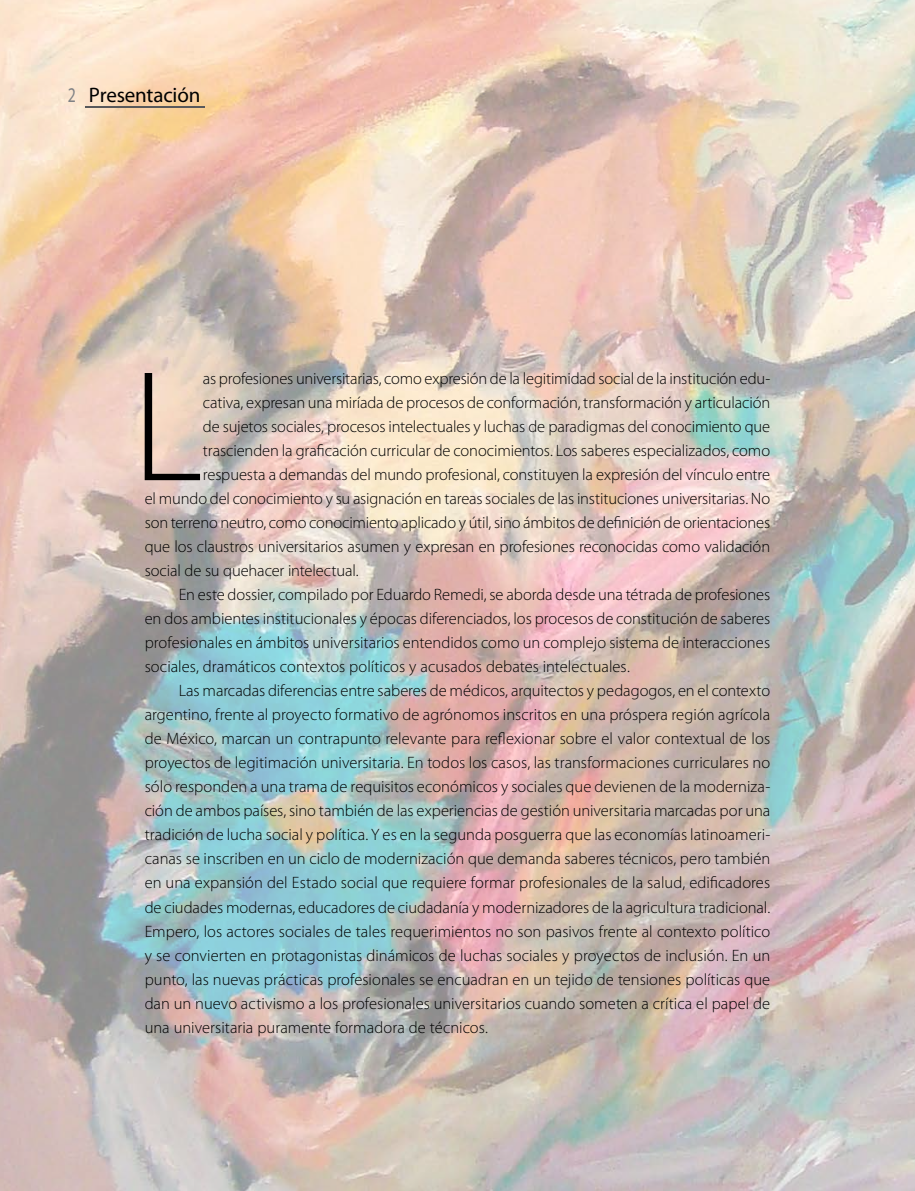
<style>
.page{position:relative;width:915px;height:1191px;background:#fff}
.page>*{position:absolute;margin:0;border:0;box-sizing:border-box;transform-origin:0 0}
.t1{font:300 159px "Myriad Pro";color:#000}
.t2{font:21px "Myriad Pro";letter-spacing:-.01em;color:#000}
.t3{font:300 16.5px "Myriad Pro";color:#000}
.s1{color:#808285}
</style>
<div class="page">
<img style="left:0;top:0;width:914px;height:1191px">
<hr style="left:85px;top:106px;width:119px;height:2px;background:#58595b">
<p class="t2" style="left:68px;top:82px;width:134px"><span class="s1">2</span> Presentación</p>
<h1 class="t1" style="left:132px;top:331px;width:73px">L</h1>
<p class="t3" style="left:203px;top:369px;width:568px">as profesiones universitarias, como expresión de la legitimidad social de la institución edu-</p>
<p class="t3" style="left:203px;top:393px;width:568px">cativa, expresan una miríada de procesos de conformación, transformación y articulación</p>
<p class="t3" style="left:203px;top:417px;width:568px">de sujetos sociales, procesos intelectuales y luchas de paradigmas del conocimiento que</p>
<p class="t3" style="left:203px;top:441px;width:568px">trascienden la graficación curricular de conocimientos. Los saberes especializados, como</p>
<p class="t3" style="left:203px;top:465px;width:568px">respuesta a demandas del mundo profesional, constituyen la expresión del vínculo entre</p>
<p class="t3" style="left:145px;top:489px;width:626px">el mundo del conocimiento y su asignación en tareas sociales de las instituciones universitarias. No</p>
<p class="t3" style="left:145px;top:513px;width:627px">son terreno neutro, como conocimiento aplicado y útil, sino ámbitos de definición de orientaciones</p>
<p class="t3" style="left:145px;top:537px;width:626px">que los claustros universitarios asumen y expresan en profesiones reconocidas como validación</p>
<p class="t3" style="left:145px;top:561px;width:215px">social de su quehacer intelectual.</p>
<p class="t3" style="left:179px;top:585px;width:593px">En este dossier, compilado por Eduardo Remedi, se aborda desde una tétrada de profesiones</p>
<p class="t3" style="left:145px;top:609px;width:627px">en dos ambientes institucionales y épocas diferenciados, los procesos de constitución de saberes</p>
<p class="t3" style="left:145px;top:633px;width:626px">profesionales en ámbitos universitarios entendidos como un complejo sistema de interacciones</p>
<p class="t3" style="left:145px;top:657px;width:486px">sociales, dramáticos contextos políticos y acusados debates intelectuales.</p>
<p class="t3" style="left:179px;top:681px;width:592px">Las marcadas diferencias entre saberes de médicos, arquitectos y pedagogos, en el contexto</p>
<p class="t3" style="left:145px;top:705px;width:626px">argentino, frente al proyecto formativo de agrónomos inscritos en una próspera región agrícola</p>
<p class="t3" style="left:145px;top:729px;width:626px">de México, marcan un contrapunto relevante para reflexionar sobre el valor contextual de los</p>
<p class="t3" style="left:145px;top:753px;width:627px">proyectos de legitimación universitaria. En todos los casos, las transformaciones curriculares no</p>
<p class="t3" style="left:145px;top:777px;width:627px">sólo responden a una trama de requisitos económicos y sociales que devienen de la moderniza-</p>
<p class="t3" style="left:145px;top:801px;width:627px">ción de ambos países, sino también de las experiencias de gestión universitaria marcadas por una</p>
<p class="t3" style="left:145px;top:825px;width:627px">tradición de lucha social y política. Y es en la segunda posguerra que las economías latinoameri-</p>
<p class="t3" style="left:145px;top:849px;width:627px">canas se inscriben en un ciclo de modernización que demanda saberes técnicos, pero también</p>
<p class="t3" style="left:145px;top:873px;width:626px">en una expansión del Estado social que requiere formar profesionales de la salud, edificadores</p>
<p class="t3" style="left:145px;top:897px;width:626px">de ciudades modernas, educadores de ciudadanía y modernizadores de la agricultura tradicional.</p>
<p class="t3" style="left:145px;top:921px;width:626px">Empero, los actores sociales de tales requerimientos no son pasivos frente al contexto político</p>
<p class="t3" style="left:145px;top:945px;width:627px">y se convierten en protagonistas dinámicos de luchas sociales y proyectos de inclusión. En un</p>
<p class="t3" style="left:145px;top:969px;width:626px">punto, las nuevas prácticas profesionales se encuadran en un tejido de tensiones políticas que</p>
<p class="t3" style="left:145px;top:993px;width:627px">dan un nuevo activismo a los profesionales universitarios cuando someten a crítica el papel de</p>
<p class="t3" style="left:145px;top:1017px;width:344px">una universitaria puramente formadora de técnicos.</p>
</div>
